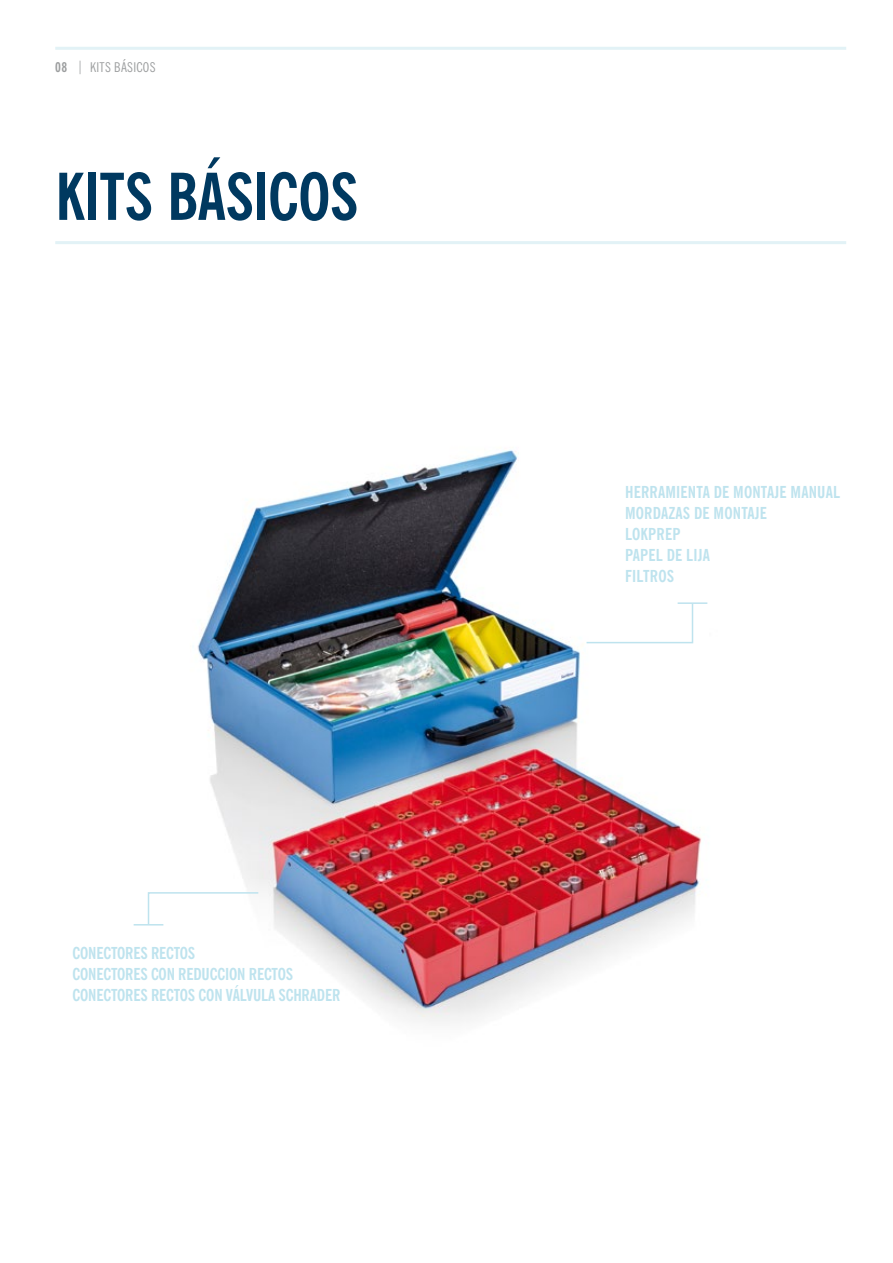
<style>
.page{position:relative;width:893px;height:1263px;background:#fff}
.page>*{position:absolute;margin:0;border:0;box-sizing:border-box;transform-origin:0 0}
.t1{font:700 condensed 64.5px "News Gothic BT";letter-spacing:-.01em;color:#003960}
.t2{font:700 condensed 16.5px/21px "News Gothic BT";letter-spacing:-.01em;color:#bee3ee}
.t3{font:700 condensed 16.5px/21px "News Gothic BT";letter-spacing:.01em;color:#bee3ee}
.t4{font:condensed 13.5px "News Gothic BT";letter-spacing:.02em;color:#9c9e9f}
.s1{font-weight:700}
</style>
<div class="page">
<img style="left:133px;top:450px;width:575px;height:572px">
<svg style="left:585px;top:602px;width:109px;height:42px"></svg>
<hr style="left:678px;top:602px;width:29px;height:2px;background:#bee3ee">
<svg style="left:134px;top:891px;width:126px;height:35px"></svg>
<hr style="left:55px;top:47px;width:791px;height:3px;background:#e2f2f6">
<hr style="left:55px;top:241px;width:791px;height:3px;background:#e2f2f6">
<p class="t4" style="left:55px;top:59px;width:102px"><span class="s1">08</span> | KITS BÁSICOS</p>
<h1 class="t1" style="left:55px;top:157px;width:305px">KITS BÁSICOS</h1>
<p class="t2" style="left:72px;top:942px;width:269px">CONECTORES RECTOS<br>CONECTORES CON REDUCCION RECTOS<br>CONECTORES RECTOS CON VÁLVULA SCHRADER</p>
<p class="t3" style="left:625px;top:481px;width:216px">HERRAMIENTA DE MONTAJE MANUAL<br>MORDAZAS DE MONTAJE<br>LOKPREP<br>PAPEL DE LIJA<br>FILTROS</p>
</div>
